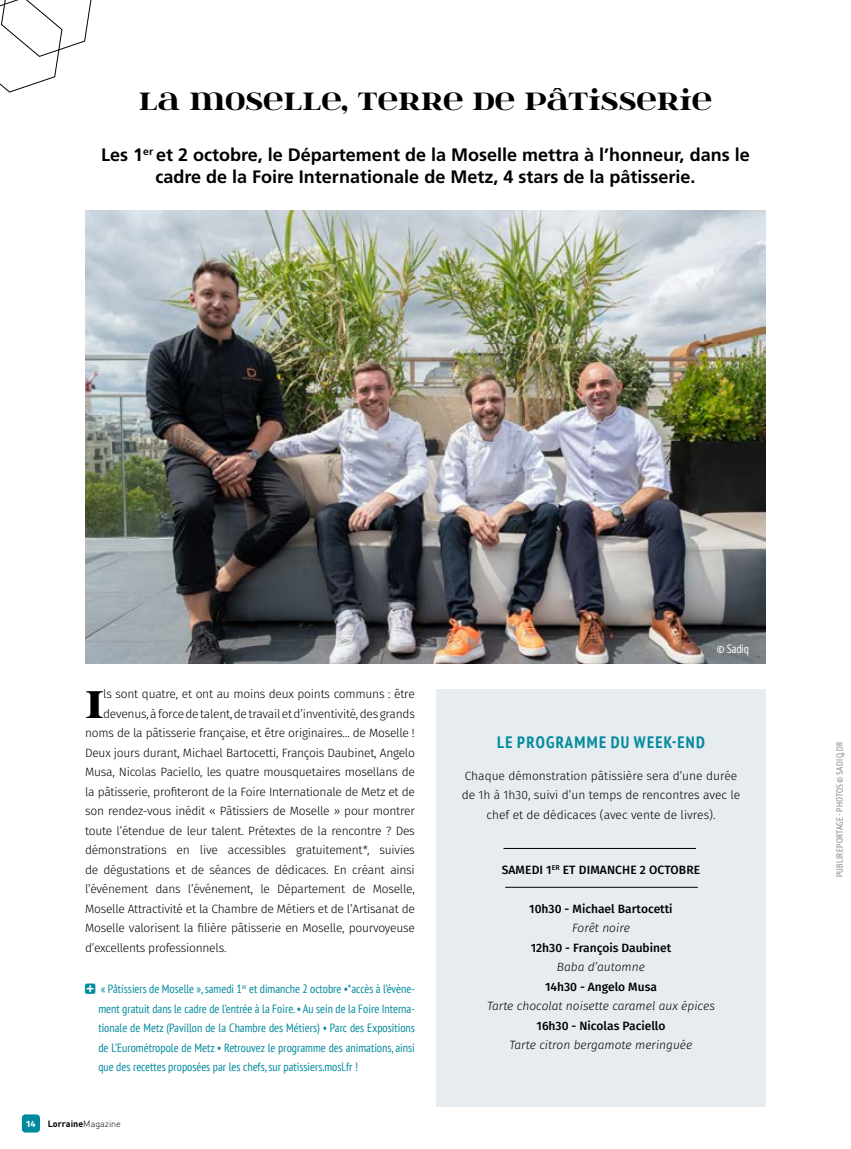
<style>
.page{position:relative;width:851px;height:1149px;background:#fff}
.page>*{position:absolute;margin:0;border:0;box-sizing:border-box;transform-origin:0 0}
.t1{font:43.95px "itsadzoke";color:#000}
.t2{font:28.5px "itsadzoke";color:#000}
.t3{font:700 18px/21.6px "Frutiger LT Std";color:#000;text-align:center}
.t4{font:700 condensed 16.5px "PT Sans";letter-spacing:.08em;color:#008a9d}
.t5{font:300 12px "Fira Sans";letter-spacing:-.02em;color:#000}
.t6{font:condensed 12px/19.5px "PT Sans";color:#008a9d;text-align:justify}
.t7{font:300 12px/19.5px "Fira Sans";color:#000;text-align:center}
.t8{font:500 12px "Fira Sans";color:#000}
.t9{font:italic 300 12px "Fira Sans";color:#000}
.t10{font:condensed 12px "PT Sans";letter-spacing:-.02em;color:#fff}
.t11{font:condensed 9px "PT Sans";letter-spacing:.04em;color:#808285}
.t12{font:700 9px "DIN Pro";color:#000}
.t13{font:700 9px "Fira Sans";color:#fff}
.s1{font-weight:300}
</style>
<div class="page">
<div style="left:22px;top:1114px;width:18px;height:18px;background:#008a9d;border-radius:4px"></div>
<img style="left:85px;top:210px;width:680px;height:453px">
<svg style="left:0;top:0;width:92px;height:92px"></svg>
<div style="left:436px;top:688px;width:329px;height:418px;background:#e6ecef"></div>
<hr style="left:505px;top:886px;width:192px;height:1px;background:#000">
<hr style="left:503px;top:847px;width:193px;height:1px;background:#000">
<h2 class="t2" style="left:139px;top:81px;width:574px">LA MOSELLE, TERRE DE PÂTISSERIE</h2>
<h3 class="t3" style="left:101px;top:144px;width:649px">Les 1<sup>er</sup> et 2 octobre, le Département de la Moselle mettra à l’honneur, dans le cadre de la Foire Internationale de Metz, 4 stars de la pâtisserie.</h3>
<h1 class="t1" style="left:85px;top:674px;width:21px">I</h1>
<p class="t5" style="left:103px;top:685px;width:313px">ls sont quatre, et ont au moins deux points communs : être</p>
<p class="t5" style="left:103px;top:704px;width:313px">devenus, à force de talent, de travail et d’inventivité, des grands</p>
<p class="t5" style="left:85px;top:724px;width:331px">noms de la pâtisserie française, et être originaires… de Moselle !</p>
<p class="t5" style="left:85px;top:743px;width:331px">Deux jours durant, Michael Bartocetti, François Daubinet, Angelo</p>
<p class="t5" style="left:85px;top:763px;width:331px">Musa, Nicolas Paciello, les quatre mousquetaires mosellans de</p>
<p class="t5" style="left:85px;top:782px;width:331px">la pâtisserie, profiteront de la Foire Internationale de Metz et de</p>
<p class="t5" style="left:85px;top:802px;width:331px">son rendez-vous inédit « Pâtissiers de Moselle » pour montrer</p>
<p class="t5" style="left:85px;top:821px;width:331px">toute l’étendue de leur talent. Prétextes de la rencontre ? Des</p>
<p class="t5" style="left:85px;top:841px;width:331px">démonstrations en live accessibles gratuitement*, suivies</p>
<p class="t5" style="left:85px;top:860px;width:331px">de dégustations et de séances de dédicaces. En créant ainsi</p>
<p class="t5" style="left:85px;top:880px;width:331px">l’événement dans l’événement, le Département de Moselle,</p>
<p class="t5" style="left:85px;top:899px;width:331px">Moselle Attractivité et la Chambre de Métiers et de l’Artisanat de</p>
<p class="t5" style="left:85px;top:919px;width:331px">Moselle valorisent la filière pâtisserie en Moselle, pourvoyeuse</p>
<p class="t5" style="left:85px;top:938px;width:143px">d’excellents professionnels.</p>
<p class="t6" style="left:98px;top:978px;width:318px;text-indent:-13px">☑ « Pâtissiers de Moselle »,samedi 1<sup>er</sup> et dimanche 2 octobre •*accès à l’évène&shy;ment gratuit dans le cadre de l’entrée à la Foire. • Au sein de la Foire Interna&shy;tionale de Metz (Pavillon de la Chambre des Métiers) • Parc des Expositions de L’Eurométropole de Metz • Retrouvez le programme des animations, ainsi que des recettes proposées par les chefs,sur patissiers.mosl.fr !</p>
<p class="t13" style="left:26px;top:1117px;width:11px">14</p>
<p class="t12" style="left:48px;top:1115px;width:75px">Lorraine<span class="s1">Magazine</span></p>
<p class="t10" style="left:716px;top:640px;width:34px">© Sadiq</p>
<h3 class="t4" style="left:497px;top:731px;width:209px">LE PROGRAMME DU WEEK-END</h3>
<p class="t7" style="left:461px;top:766px;width:280px">Chaque démonstration pâtissière sera d’une durée de 1h à 1h30, suivi d’un temps de rencontres avec le chef et de dédicaces (avec vente de livres).</p>
<p class="t8" style="left:502px;top:860px;width:200px">SAMEDI 1<sup>ER</sup> ET DIMANCHE 2 OCTOBRE</p>
<p class="t8" style="left:529px;top:899px;width:145px">10h30 - Michael Bartocetti</p>
<p class="t9" style="left:572px;top:919px;width:59px">Forêt noire</p>
<p class="t8" style="left:530px;top:938px;width:142px">12h30 - François Daubinet</p>
<p class="t9" style="left:557px;top:958px;width:90px">Baba d’automne</p>
<p class="t8" style="left:545px;top:977px;width:113px">14h30 - Angelo Musa</p>
<p class="t9" style="left:487px;top:997px;width:229px">Tarte chocolat noisette caramel aux épices</p>
<p class="t8" style="left:536px;top:1016px;width:130px">16h30 - Nicolas Paciello</p>
<p class="t9" style="left:509px;top:1036px;width:184px">Tarte citron bergamote meringuée</p>
<p class="t11" style="left:833px;top:877px;width:137px;rotate:-90deg">PUBLIREPORTAGE - PHOTOS © SADIQ, DR</p>
</div>
